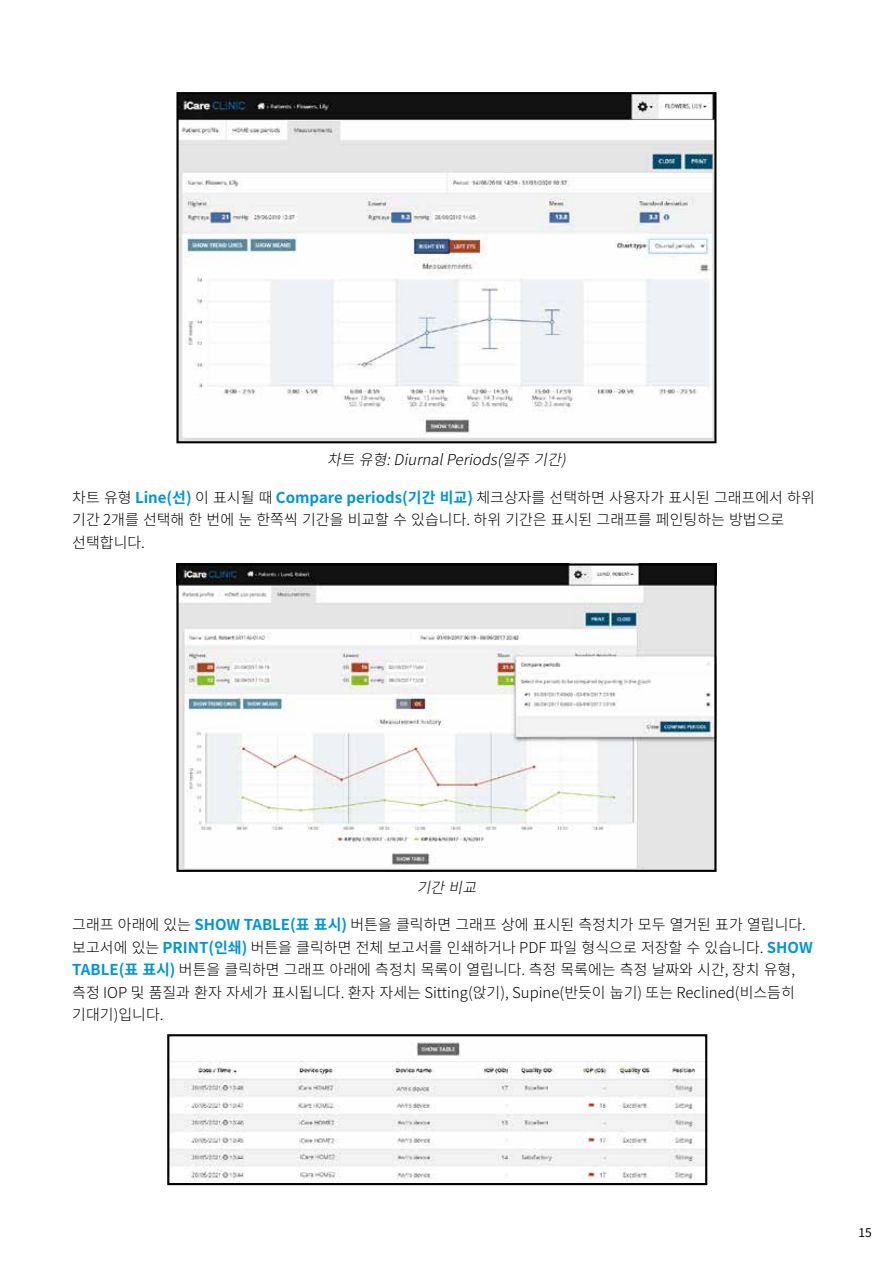
<style>
.page{position:relative;width:893px;height:1263px;background:#fff}
.page>*{position:absolute;margin:0;border:0;box-sizing:border-box;transform-origin:0 0}
.t1{font:300 15px/22.5px "Noto Sans CJ Kkr";color:#000}
.t2{font:italic 300 15px "Noto Sans CJ Kkr";color:#000}
.t3{font:12px "Noto Sans CJ Kkr";color:#000}
.s1{font-weight:700;color:#0095db}
</style>
<div class="page">
<img style="left:179px;top:95px;width:534px;height:345px">
<div style="left:176px;top:92px;width:540px;height:351px;border:2px solid #000"></div>
<img style="left:179px;top:566px;width:534px;height:303px">
<div style="left:176px;top:563px;width:540px;height:309px;border:2px solid #000"></div>
<img style="left:170px;top:1042px;width:534px;height:140px">
<div style="left:167px;top:1034px;width:540px;height:151px;border:2px solid #000"></div>
<p class="t2" style="left:327px;top:451px;width:248px">차트유형:DiurnalPeriods(일주기간)</p>
<p class="t1" style="left:72px;top:486px;width:744px">차트 유형 <span class="s1">Line(선)</span> 이 표시될 때 <span class="s1">Compare periods(기간 비교)</span> 체크상자를 선택하면 사용자가 표시된 그래프에서 하위 기간 2개를 선택해 한 번에 눈 한쪽씩 기간을 비교할 수 있습니다. 하위 기간은 표시된 그래프를 페인팅하는 방법으로 선택합니다.</p>
<p class="t2" style="left:417px;top:879px;width:68px">기간비교</p>
<p class="t1" style="left:72px;top:914px;width:742px">그래프 아래에 있는 <span class="s1">SHOW TABLE(표 표시)</span> 버튼을 클릭하면 그래프 상에 표시된 측정치가 모두 열거된 표가 열립니다. 보고서에 있는 <span class="s1">PRINT(인쇄)</span> 버튼을 클릭하면 전체 보고서를 인쇄하거나 PDF 파일 형식으로 저장할 수 있습니다. <span class="s1">SHOW TABLE(표 표시)</span> 버튼을 클릭하면 그래프 아래에 측정치 목록이 열립니다. 측정 목록에는 측정 날짜와 시간, 장치 유형, 측정 IOP 및 품질과 환자 자세가 표시됩니다. 환자 자세는 Sitting(앉기), Supine(반듯이 눕기) 또는 Reclined(비스듬히 기대기)입니다.</p>
<p class="t3" style="left:858px;top:1226px;width:15px">15</p>
</div>
